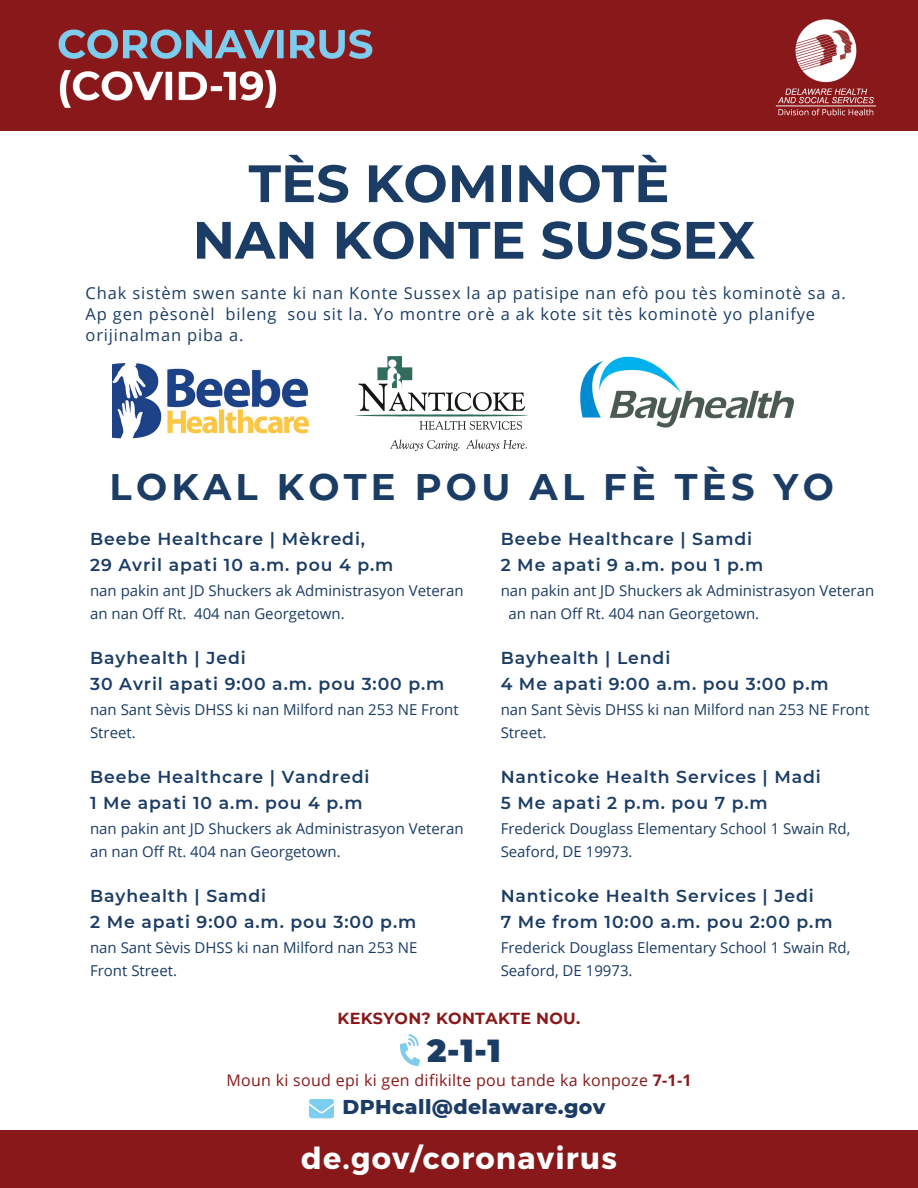
<style>
.page{position:relative;width:918px;height:1188px;background:#fff}
.page>*{position:absolute;margin:0;border:0;box-sizing:border-box;transform-origin:0 0}
.t1{font:700 52.5px/56.6px "Montserrat";color:#1b3c65;text-align:center}
.t2{font:700 36.9px "Montserrat";letter-spacing:.115em;color:#1b3c65}
.t3{font:900 31.8px "Montserrat";color:#1b3c65}
.t4{font:700 30.3px "Montserrat";letter-spacing:.04em;color:#fff}
.t5{font:800 20.4px "Montserrat";letter-spacing:.02em;color:#1b3c65}
.t6{font:600 17.25px/25.7px "Montserrat";letter-spacing:.05em;color:#1b3c65}
.t7{font:16.5px/21.1px "Open Sans";letter-spacing:.05em;color:#1b3c65}
.t8{font:15.9px "Open Sans";letter-spacing:.02em;color:#89181a}
.t9{font:700 15.9px "Montserrat";letter-spacing:.02em;color:#89181a}
.t10{font:15px/23.1px "Open Sans";color:#1b3c65}
.s1{font-weight:700}
</style>
<div class="page">
<div style="left:0;top:0;width:918px;height:131px;background:#89181a"></div>
<div style="left:0;top:1130px;width:918px;height:58px;background:#89181a"></div>
<img style="left:400px;top:1035px;width:20px;height:31px">
<img style="left:309px;top:1099px;width:25px;height:20px">
<img style="left:58px;top:29px;width:315px;height:79px">
<img style="left:775px;top:19px;width:105px;height:97px">
<img style="left:113px;top:363px;width:196px;height:76px">
<img style="left:356px;top:357px;width:172px;height:93px">
<img style="left:580px;top:356px;width:215px;height:72px">
<h1 class="t1" style="left:193px;top:155px;width:564px">TÈS KOMINOTÈ<br>NAN KONTE SUSSEX</h1>
<p class="t7" style="left:86px;top:282px;width:762px">Chak sistèm swen sante ki nan Konte Sussex la ap patisipe nan efò pou tès kominotè sa a.<br>Ap gen pèsonèl bileng sou sit la. Yo montre orè a ak kote sit tès kominotè yo planifye orijinalman piba a.</p>
<h2 class="t2" style="left:109px;top:465px;width:726px">LOKAL KOTE POU AL FÈ TÈS YO</h2>
<p class="t6" style="left:90px;top:526px;width:305px">Beebe Healthcare | Mèkredi,<br>29 Avril apati 10 a.m. pou 4 p.m</p>
<p class="t10" style="left:90px;top:579px;width:375px">nan pakin ant JD Shuckers ak Administrasyon Veteran an nan Off Rt. 404 nan Georgetown.</p>
<p class="t6" style="left:90px;top:645px;width:356px">Bayhealth | Jedi<br>30 Avril apati 9:00 a.m. pou 3:00 p.m</p>
<p class="t10" style="left:90px;top:698px;width:370px">nan Sant Sèvis DHSS ki nan Milford nan 253 NE Front<br>Street.</p>
<p class="t6" style="left:501px;top:526px;width:264px">Beebe Healthcare | Samdi<br>2 Me apati 9 a.m. pou 1 p.m</p>
<p class="t10" style="left:508px;top:579px;width:367px;text-indent:-8px">nan pakin ant JD Shuckers ak Administrasyon Veteran an nan Off Rt. 404 nan Georgetown.</p>
<p class="t6" style="left:501px;top:645px;width:329px">Bayhealth | Lendi<br>4 Me apati 9:00 a.m. pou 3:00 p.m</p>
<p class="t10" style="left:501px;top:698px;width:370px">nan Sant Sèvis DHSS ki nan Milford nan 253 NE Front<br>Street.</p>
<p class="t6" style="left:90px;top:764px;width:281px">Beebe Healthcare | Vandredi<br>1 Me apati 10 a.m. pou 4 p.m</p>
<p class="t10" style="left:90px;top:816px;width:375px">nan pakin ant JD Shuckers ak Administrasyon Veteran an nan Off Rt. 404 nan Georgetown.</p>
<p class="t6" style="left:90px;top:883px;width:328px">Bayhealth | Samdi<br>2 Me apati 9:00 a.m. pou 3:00 p.m</p>
<p class="t10" style="left:90px;top:935px;width:329px">nan Sant Sèvis DHSS ki nan Milford nan 253 NE<br>Front Street.</p>
<p class="t6" style="left:501px;top:764px;width:322px">Nanticoke Health Services | Madi<br>5 Me apati 2 p.m. pou 7 p.m</p>
<p class="t10" style="left:501px;top:816px;width:351px">Frederick Douglass Elementary School 1 Swain Rd,<br>Seaford, DE 19973.</p>
<p class="t6" style="left:501px;top:883px;width:333px">Nanticoke Health Services | Jedi<br>7 Me from 10:00 a.m. pou 2:00 p.m</p>
<p class="t10" style="left:501px;top:935px;width:351px">Frederick Douglass Elementary School 1 Swain Rd,<br>Seaford, DE 19973.</p>
<p class="t9" style="left:338px;top:1009px;width:244px">KEKSYON? KONTAKTE NOU.</p>
<h3 class="t3" style="left:427px;top:1031px;width:75px">2-1-1</h3>
<h3 class="t5" style="left:343px;top:1094px;width:265px">DPHcall@delaware.gov</h3>
<p class="t8" style="left:226px;top:1069px;width:467px">Moun ki soud epi ki gen difikilte pou tande ka konpoze <span class="s1">7-1-1</span></p>
<h3 class="t4" style="left:301px;top:1139px;width:317px">de.gov/coronavirus</h3>
</div>
